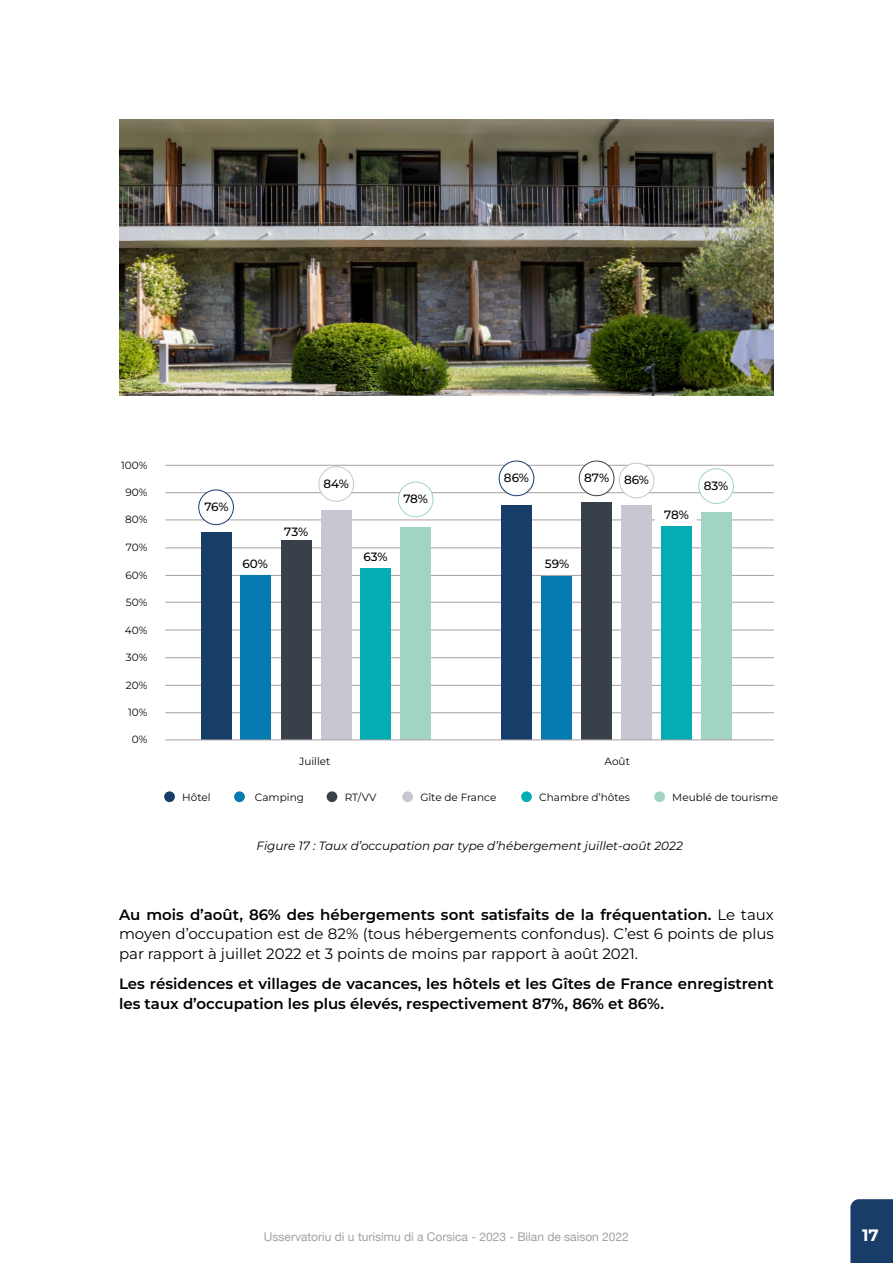
<style>
.page{position:relative;width:893px;height:1263px;background:#fff}
.page>*{position:absolute;margin:0;border:0;box-sizing:border-box;transform-origin:0 0}
.t1{font:700 16.5px "Montserrat";color:#fff}
.t2{font:15px/19.5px "Montserrat";color:#000;text-align:justify}
.t3{font:600 15px/19.5px "Montserrat";color:#000}
.t4{font:italic 12px "Montserrat";color:#000}
.t5{font:12px "Helvetica Neue";color:#a69fa3}
.t6{font:500 12px "Montserrat";color:#000}
.t7{font:10.5px "Montserrat";color:#090405}
.s1{font-weight:600}
</style>
<div class="page">
<div style="left:850px;top:1199px;width:43px;height:64px;background:#173d68"></div>
<hr style="left:165px;top:712px;width:609px;height:1px;background:#a89fa3">
<hr style="left:165px;top:685px;width:609px;height:1px;background:#a89fa3">
<hr style="left:165px;top:657px;width:609px;height:1px;background:#a89fa3">
<hr style="left:165px;top:630px;width:609px;height:1px;background:#a89fa3">
<hr style="left:165px;top:602px;width:609px;height:1px;background:#a89fa3">
<hr style="left:165px;top:575px;width:609px;height:1px;background:#a89fa3">
<hr style="left:165px;top:547px;width:609px;height:1px;background:#a89fa3">
<hr style="left:165px;top:520px;width:609px;height:1px;background:#a89fa3">
<hr style="left:165px;top:492px;width:609px;height:1px;background:#a89fa3">
<hr style="left:165px;top:465px;width:609px;height:1px;background:#a89fa3">
<div style="left:201px;top:532px;width:30px;height:208px;background:#173d69"></div>
<div style="left:501px;top:505px;width:31px;height:235px;background:#173d69"></div>
<div style="left:241px;top:575px;width:30px;height:165px;background:#057ab0"></div>
<div style="left:541px;top:577px;width:30px;height:163px;background:#057ab0"></div>
<div style="left:281px;top:540px;width:30px;height:200px;background:#38404a"></div>
<div style="left:655px;top:505px;width:42px;height:25px;background:#fff;border-radius:9px"></div>
<div style="left:581px;top:502px;width:31px;height:238px;background:#38404a"></div>
<div style="left:321px;top:510px;width:30px;height:230px;background:#c7c7d1"></div>
<div style="left:621px;top:505px;width:31px;height:235px;background:#c7c7d1"></div>
<div style="left:360px;top:568px;width:31px;height:172px;background:#03adb2"></div>
<div style="left:661px;top:527px;width:30px;height:213px;background:#03adb3"></div>
<div style="left:401px;top:527px;width:30px;height:213px;background:#a1d4c2"></div>
<div style="left:701px;top:513px;width:30px;height:227px;background:#a1d4c2"></div>
<hr style="left:165px;top:740px;width:609px;height:1px;background:#a89fa3">
<div style="left:164px;top:791px;width:11px;height:11px;background:#173d69;border-radius:50%"></div>
<div style="left:234px;top:791px;width:11px;height:11px;background:#057ab0;border-radius:50%"></div>
<div style="left:327px;top:791px;width:10px;height:11px;background:#38404a;border-radius:50%"></div>
<div style="left:402px;top:791px;width:11px;height:11px;background:#c7c7d1;border-radius:50%"></div>
<div style="left:521px;top:791px;width:11px;height:11px;background:#03adb3;border-radius:50%"></div>
<div style="left:654px;top:791px;width:11px;height:11px;background:#a1d4c2;border-radius:50%"></div>
<img style="left:119px;top:119px;width:655px;height:276px">
<div style="left:199px;top:490px;width:34px;height:35px;background:#fff;border-radius:50%"></div>
<div style="left:198px;top:489px;width:36px;height:36px;border:1px solid #173d68;border-radius:50%"></div>
<div style="left:499px;top:461px;width:35px;height:35px;background:#fff;border-radius:50%"></div>
<div style="left:499px;top:460px;width:35px;height:36px;border:1px solid #173d68;border-radius:50%"></div>
<div style="left:579px;top:461px;width:35px;height:35px;background:#fff;border-radius:50%"></div>
<div style="left:579px;top:460px;width:35px;height:36px;border:1px solid #383f4a;border-radius:50%"></div>
<div style="left:619px;top:463px;width:35px;height:35px;background:#fff;border-radius:50%"></div>
<div style="left:619px;top:463px;width:35px;height:35px;border:1px solid #c6c7d2;border-radius:50%"></div>
<div style="left:319px;top:467px;width:35px;height:34px;background:#fff;border-radius:50%"></div>
<div style="left:318px;top:466px;width:36px;height:36px;border:1px solid #c6c7d2;border-radius:50%"></div>
<div style="left:699px;top:469px;width:34px;height:34px;background:#fff;border-radius:50%"></div>
<div style="left:698px;top:468px;width:36px;height:36px;border:1px solid #a1d3c2;border-radius:50%"></div>
<div style="left:398px;top:482px;width:35px;height:35px;background:#fff;border-radius:50%"></div>
<div style="left:398px;top:482px;width:35px;height:35px;border:1px solid #a1d3c2;border-radius:50%"></div>
<p class="t7" style="left:121px;top:458px;width:28px">100%</p>
<p class="t7" style="left:125px;top:486px;width:24px">90%</p>
<p class="t7" style="left:125px;top:513px;width:24px">80%</p>
<p class="t7" style="left:126px;top:541px;width:23px">70%</p>
<p class="t7" style="left:125px;top:568px;width:24px">60%</p>
<p class="t7" style="left:126px;top:595px;width:23px">50%</p>
<p class="t7" style="left:125px;top:623px;width:24px">40%</p>
<p class="t7" style="left:126px;top:650px;width:23px">30%</p>
<p class="t7" style="left:126px;top:678px;width:23px">20%</p>
<p class="t7" style="left:128px;top:705px;width:21px">10%</p>
<p class="t7" style="left:132px;top:732px;width:17px">0%</p>
<p class="t6" style="left:204px;top:499px;width:26px">76%</p>
<p class="t6" style="left:284px;top:523px;width:25px">73%</p>
<p class="t6" style="left:323px;top:476px;width:27px">84%</p>
<p class="t6" style="left:403px;top:491px;width:26px">78%</p>
<p class="t6" style="left:504px;top:470px;width:27px">86%</p>
<p class="t6" style="left:584px;top:471px;width:66px">87% 86%</p>
<p class="t6" style="left:363px;top:549px;width:26px">63%</p>
<p class="t6" style="left:242px;top:556px;width:27px">60%</p>
<p class="t6" style="left:545px;top:556px;width:26px">59%</p>
<p class="t6" style="left:664px;top:506px;width:26px">78%</p>
<p class="t6" style="left:704px;top:478px;width:26px">83%</p>
<p class="t7" style="left:299px;top:754px;width:33px">Juillet</p>
<p class="t7" style="left:605px;top:754px;width:27px">Août</p>
<p class="t7" style="left:182px;top:790px;width:30px">Hôtel</p>
<p class="t7" style="left:255px;top:790px;width:51px">Camping</p>
<p class="t7" style="left:345px;top:790px;width:33px">RT/VV</p>
<p class="t7" style="left:420px;top:790px;width:78px">Gîte de France</p>
<p class="t7" style="left:539px;top:790px;width:92px">Chambre d’hôtes</p>
<p class="t7" style="left:672px;top:790px;width:107px">Meublé de tourisme</p>
<p class="t4" style="left:256px;top:837px;width:428px">Figure 17 : Taux d’occupation par type d’hébergement juillet-août 2022</p>
<p class="t2" style="left:119px;top:904px;width:656px"><span class="s1">Au mois d’août, 86% des hébergements sont satisfaits de la fréquentation.</span> Le taux moyen d’occupation est de 82% (tous hébergements confondus). C’est 6 points de plus par rapport à juillet 2022 et 3 points de moins par rapport à août 2021.</p>
<p class="t3" style="left:119px;top:973px;width:656px">Les résidences et villages de vacances, les hôtels et les Gîtes de France enregistrent les taux d’occupation les plus élevés, respectivement 87%, 86% et 86%.</p>
<p class="t5" style="left:264px;top:1228px;width:366px">Usservatoriu di u turisimu di a Corsica - 2023 - Bilan de saison 2022</p>
<p class="t1" style="left:862px;top:1224px;width:18px">17</p>
</div>
